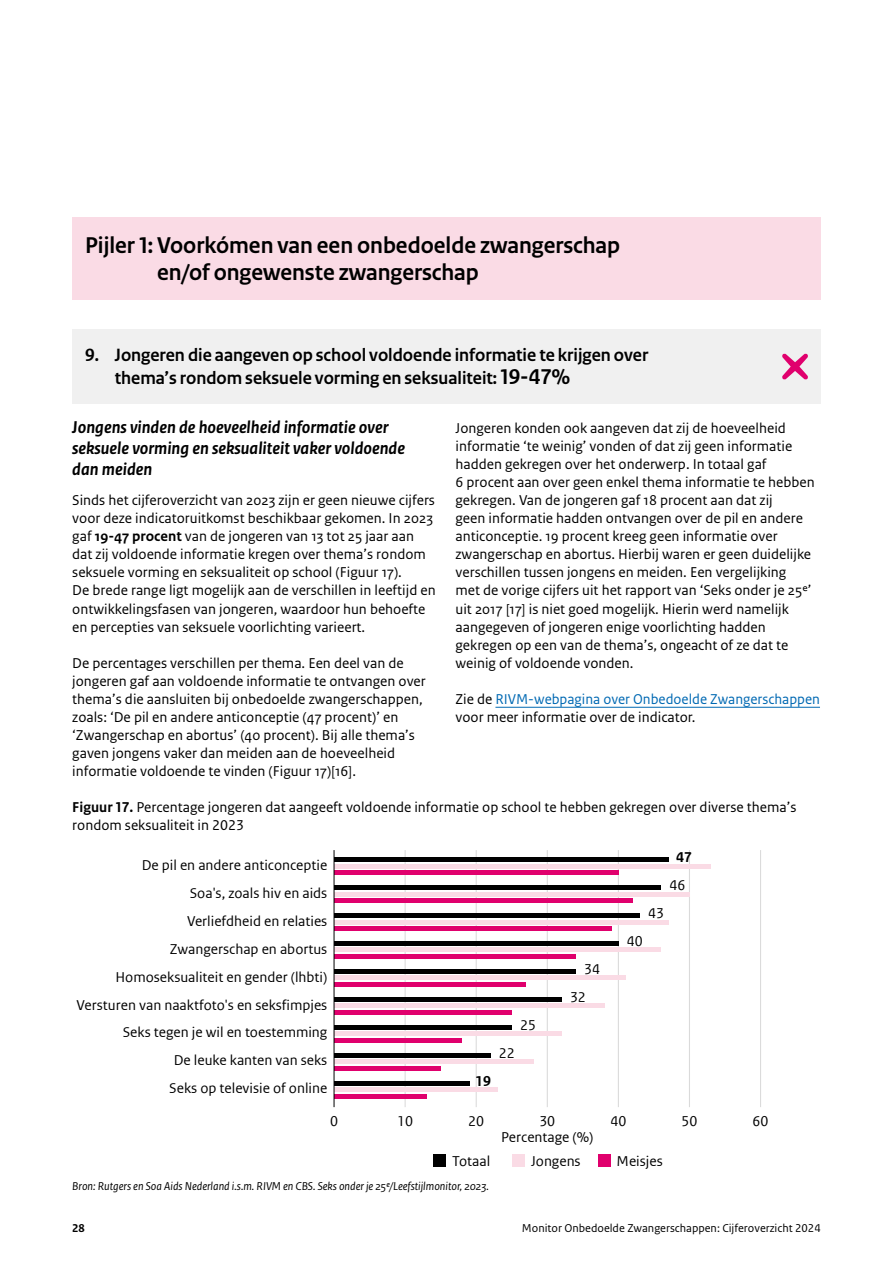
<style>
.page{position:relative;width:893px;height:1263px;background:#fff}
.page>*{position:absolute;margin:0;border:0;box-sizing:border-box;transform-origin:0 0}
.t1{font:700 24px/27px "Rijksoverheid Sans Heading";color:#000}
.t2{font:700 18.75px/22.5px "Rijksoverheid Sans Heading";color:#000}
.t3{font:italic 700 18px/21px "Rijksoverheid Sans Text";color:#000}
.t4{font:15px/18px "Rijksoverheid Sans Text";color:#000}
.t5{font:15px/28px "Rijksoverheid Sans Web Text";color:#000}
.t6{font:15px/18px "Rijksoverheid Sans Text";color:#0069b3}
.t7{font:700 15px "Rijksoverheid Sans Web Text";color:#000}
.t8{font:italic 12px "Rijksoverheid Sans Text";color:#000}
.t9{font:12px "Rijksoverheid Sans Text";color:#000}
.t10{font:700 12px "Rijksoverheid Sans Text";color:#000}
.s1{font-size:22.5px}
.s2{font-weight:700}
.s3{color:#000}
</style>
<div class="page">
<div style="left:72px;top:217px;width:749px;height:83px;background:#fadbe5"></div>
<div style="left:72px;top:329px;width:749px;height:74px;background:#f0f0f0"></div>
<hr style="left:495px;top:707px;width:325px;height:1px;background:#0069b3">
<svg style="left:782px;top:353px;width:26px;height:27px"></svg>
<hr style="left:405px;top:850px;width:1px;height:257px;background:#dadada">
<hr style="left:476px;top:850px;width:1px;height:257px;background:#dadada">
<hr style="left:547px;top:850px;width:1px;height:257px;background:#dadada">
<hr style="left:618px;top:850px;width:1px;height:257px;background:#dadada">
<hr style="left:689px;top:850px;width:1px;height:257px;background:#dadada">
<hr style="left:760px;top:850px;width:1px;height:257px;background:#dadada">
<div style="left:334px;top:870px;width:284px;height:5px;background:#e0006d"></div>
<div style="left:334px;top:898px;width:299px;height:5px;background:#e0006d"></div>
<div style="left:334px;top:926px;width:277px;height:5px;background:#e0006d"></div>
<div style="left:334px;top:954px;width:242px;height:5px;background:#e0006d"></div>
<div style="left:334px;top:982px;width:192px;height:5px;background:#e0006d"></div>
<div style="left:334px;top:1010px;width:178px;height:5px;background:#e0006d"></div>
<div style="left:334px;top:1038px;width:128px;height:5px;background:#e0006d"></div>
<div style="left:334px;top:1066px;width:107px;height:5px;background:#e0006d"></div>
<div style="left:334px;top:1094px;width:92px;height:5px;background:#e0006d"></div>
<hr style="left:334px;top:864px;width:377px;height:4px;background:#fadbe5">
<hr style="left:334px;top:892px;width:355px;height:4px;background:#fadbe5">
<hr style="left:334px;top:920px;width:334px;height:4px;background:#fadbe5">
<hr style="left:334px;top:948px;width:327px;height:4px;background:#fadbe5">
<hr style="left:334px;top:976px;width:291px;height:4px;background:#fadbe5">
<hr style="left:334px;top:1004px;width:270px;height:4px;background:#fadbe5">
<div style="left:334px;top:1031px;width:227px;height:5px;background:#fadbe5"></div>
<div style="left:334px;top:1059px;width:199px;height:5px;background:#fadbe5"></div>
<div style="left:334px;top:1087px;width:163px;height:5px;background:#fadbe5"></div>
<div style="left:334px;top:857px;width:334px;height:5px;background:#000"></div>
<div style="left:334px;top:885px;width:327px;height:5px;background:#000"></div>
<div style="left:334px;top:913px;width:306px;height:5px;background:#000"></div>
<div style="left:334px;top:941px;width:284px;height:5px;background:#000"></div>
<div style="left:334px;top:969px;width:242px;height:5px;background:#000"></div>
<div style="left:334px;top:997px;width:227px;height:5px;background:#000"></div>
<div style="left:334px;top:1025px;width:178px;height:5px;background:#000"></div>
<div style="left:334px;top:1053px;width:156px;height:5px;background:#000"></div>
<div style="left:334px;top:1081px;width:135px;height:5px;background:#000"></div>
<hr style="left:334px;top:850px;width:1px;height:257px;background:#000">
<div style="left:512px;top:1153px;width:13px;height:13px;background:#fadbe5"></div>
<div style="left:433px;top:1153px;width:13px;height:13px;background:#000"></div>
<div style="left:598px;top:1153px;width:13px;height:13px;background:#e0006d"></div>
<h1 class="t1" style="left:157px;top:233px;width:464px;text-indent:-72px">Pijler 1: Voorkómen van een onbedoelde zwangerschap en/of ongewenste zwangerschap</h1>
<p class="t2" style="left:115px;top:344px;width:535px;text-indent:-30px">9. Jongeren die aangeven op school voldoende informatie te krijgen over thema’s rondom seksuele vorming en seksualiteit: <span class="s1">19-47%</span></p>
<p class="t3" style="left:72px;top:417px;width:334px">Jongens vinden de hoeveelheid informatie over seksuele vorming en seksualiteit vaker voldoende dan meiden</p>
<p class="t4" style="left:72px;top:492px;width:365px">Sinds het cijferoverzicht van 2023 zijn er geen nieuwe cijfers voor deze indicatoruitkomst beschikbaar gekomen. In 2023 gaf <span class="s2">19-47 procent</span> van de jongeren van 13 tot 25 jaar aan dat zij voldoende informatie kregen over thema’s rondom seksuele vorming en seksualiteit op school (Figuur 17).<br>De brede range ligt mogelijk aan de verschillen in leeftijd en ontwikkelingsfasen van jongeren, waardoor hun behoefte en percepties van seksuele voorlichting varieert.</p>
<p class="t4" style="left:72px;top:654px;width:355px">De percentages verschillen per thema. Een deel van de jongeren gaf aan voldoende informatie te ontvangen over thema’s die aansluiten bij onbedoelde zwangerschappen, zoals: ‘De pil en andere anticonceptie (47 procent)’ en ‘Zwangerschap en abortus’ (40 procent). Bij alle thema’s gaven jongens vaker dan meiden aan de hoeveelheid informatie voldoende te vinden (Figuur 17)[16].</p>
<p class="t4" style="left:455px;top:420px;width:361px">Jongeren konden ook aangeven dat zij de hoeveelheid informatie ‘te weinig’ vonden of dat zij geen informatie hadden gekregen over het onderwerp. In totaal gaf<br>6 procent aan over geen enkel thema informatie te hebben gekregen. Van de jongeren gaf 18 procent aan dat zij<br>geen informatie hadden ontvangen over de pil en andere anticonceptie. 19 procent kreeg geen informatie over zwangerschap en abortus. Hierbij waren er geen duidelijke verschillen tussen jongens en meiden. Een vergelijking<br>met de vorige cijfers uit het rapport van ‘Seks onder je 25e’ uit 2017 [17] is niet goed mogelijk. Hierin werd namelijk aangegeven of jongeren enige voorlichting hadden gekregen op een van de thema’s, ongeacht of ze dat te weinig of voldoende vonden.</p>
<p class="t6" style="left:455px;top:690px;width:366px"><span class="s3">Zie de</span> RIVM-webpagina over Onbedoelde Zwangerschappen <span class="s3">voor meer informatie over de indicator.</span></p>
<p class="t4" style="left:72px;top:798px;width:726px"><span class="s2">Figuur 17.</span> Percentage jongeren dat aangeeft voldoende informatie op school te hebben gekregen over diverse thema’s rondom seksualiteit in 2023</p>
<p class="t5" style="left:142px;top:850px;width:187px">De pil en andere anticonceptie</p>
<p class="t5" style="left:190px;top:878px;width:139px">Soa's, zoals hiv en aids</p>
<p class="t5" style="left:187px;top:906px;width:142px">Verliefdheid en relaties</p>
<p class="t5" style="left:170px;top:934px;width:159px">Zwangerschap en abortus</p>
<p class="t5" style="left:115px;top:962px;width:213px">Homoseksualiteit en gender (lhbti)</p>
<p class="t5" style="left:77px;top:990px;width:252px">Versturen van naaktfoto's en seksfimpjes</p>
<p class="t5" style="left:123px;top:1018px;width:206px">Seks tegen je wil en toestemming</p>
<p class="t5" style="left:174px;top:1046px;width:155px">De leuke kanten van seks</p>
<p class="t5" style="left:169px;top:1074px;width:160px">Seks op televisie of online</p>
<p class="t7" style="left:475px;top:1072px;width:17px">19</p>
<p class="t5" style="left:520px;top:1011px;width:17px">25</p>
<p class="t5" style="left:499px;top:1039px;width:17px">22</p>
<p class="t5" style="left:570px;top:955px;width:32px;text-indent:14px">34<br>32</p>
<p class="t7" style="left:676px;top:848px;width:17px">47</p>
<p class="t5" style="left:669px;top:871px;width:17px">46</p>
<p class="t5" style="left:648px;top:899px;width:17px">43</p>
<p class="t5" style="left:627px;top:927px;width:17px">40</p>
<p class="t5" style="left:330px;top:1106px;width:9px">0</p>
<p class="t5" style="left:397px;top:1106px;width:17px">10</p>
<p class="t5" style="left:468px;top:1106px;width:17px">20</p>
<p class="t5" style="left:539px;top:1106px;width:17px">30</p>
<p class="t5" style="left:610px;top:1106px;width:17px">40</p>
<p class="t5" style="left:681px;top:1106px;width:17px">50</p>
<p class="t5" style="left:753px;top:1106px;width:17px">60</p>
<p class="t5" style="left:501px;top:1123px;width:94px">Percentage (%)</p>
<p class="t5" style="left:452px;top:1147px;width:40px">Totaal</p>
<p class="t5" style="left:531px;top:1147px;width:51px">Jongens</p>
<p class="t5" style="left:617px;top:1147px;width:48px">Meisjes</p>
<p class="t8" style="left:72px;top:1179px;width:418px">Bron: Rutgers en Soa Aids Nederland i.s.m. RIVM en CBS. Seks onder je 25e/Leefstijlmonitor, 2023.</p>
<p class="t10" style="left:72px;top:1221px;width:14px">28</p>
<p class="t9" style="left:522px;top:1221px;width:300px">Monitor Onbedoelde Zwangerschappen: Cijferoverzicht 2024</p>
</div>
